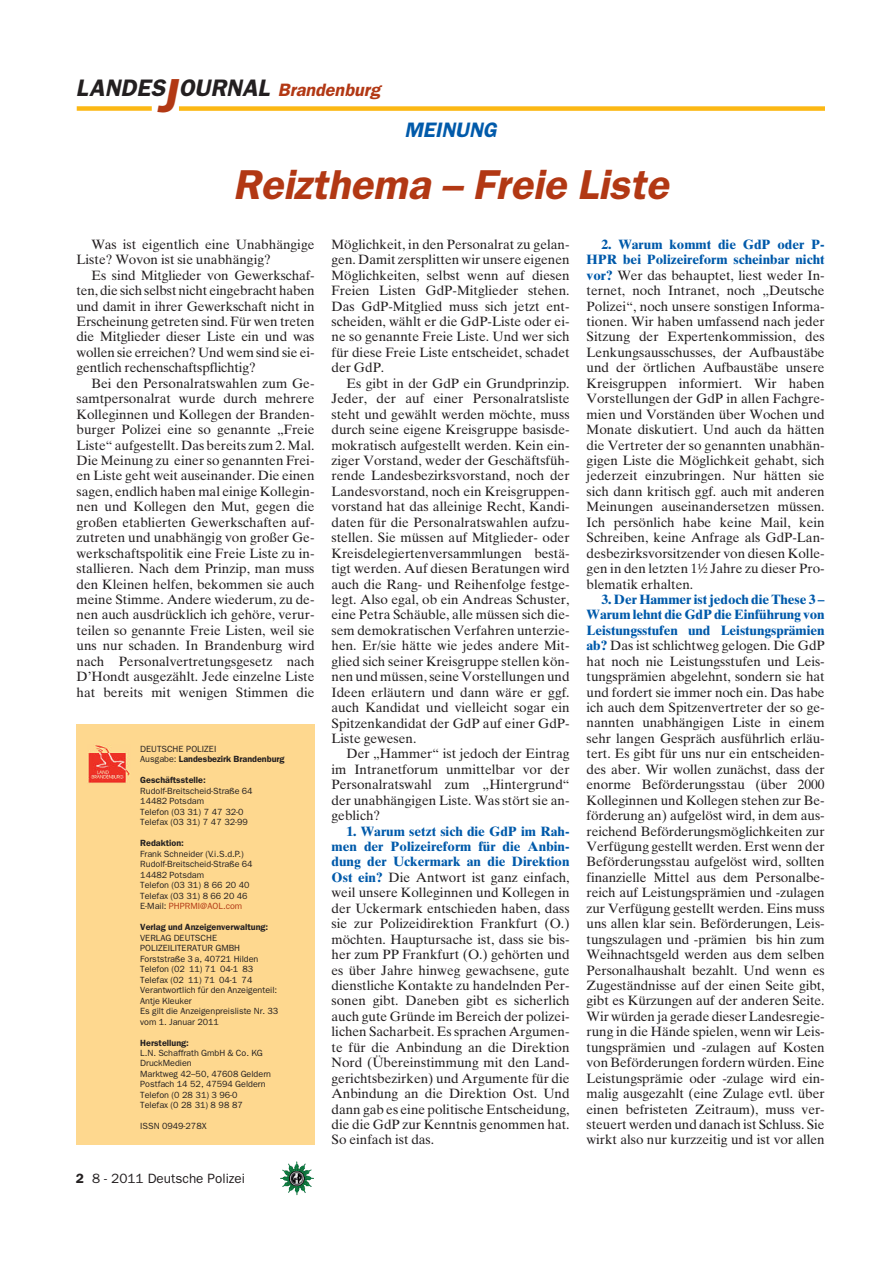
<style>
.page{position:relative;width:893px;height:1263px;background:#fff}
.page>*{position:absolute;margin:0;border:0;box-sizing:border-box;transform-origin:0 0}
.t1{font:42px "Franklin Gothic Demi Oblique OV EGUGMB";color:#b23814}
.t2{font:24px "Franklin Gothic Demi Oblique OV EGUGMB";color:#231f20}
.t3{font:21px "Franklin Gothic Demi Oblique OV EGUGMB";color:#015aaa}
.t4{font:13.5px/15.5px "Times Ten Roman OV AGUGMB";color:#231f20;text-align:justify}
.t5{font:13.5px/15.5px "Times Ten Bold OV BGUGMB";color:#015aaa;text-align:justify}
.t6{font:13.5px "Franklin Gothic Book OV XFUGMB";color:#231f20}
.t7{font:9px/10.5px "Franklin Gothic Book OV XFUGMB";color:#231f20}
.t8{font:9px "Franklin Gothic Demi OV YFUGMB";color:#231f20}
.s1{font-size:48px;color:#b23814}
.s2{font-size:18px;color:#b23814}
.s3{font-family:"Franklin Gothic Book OV XFUGMB"}
.s4{color:#b23814}
.s5{font-family:"Franklin Gothic Demi OV YFUGMB"}
.s6{font-family:"Times Ten Bold OV BGUGMB";color:#015aaa}
</style>
<div class="page">
<img style="left:282px;top:1163px;width:32px;height:32px">
<div style="left:77px;top:724px;width:238px;height:420px;background:#fed88f"></div>
<img style="left:88px;top:745px;width:42px;height:38px">
<div style="left:77px;top:106px;width:75px;height:5px;background:#fcb814"></div>
<div style="left:179px;top:106px;width:646px;height:5px;background:#fcb814"></div>
<h2 class="t2" style="left:76px;top:79px;width:306px">LANDES<span class="s1">J</span>OURNAL <span class="s2">Brandenburg</span></h2>
<h3 class="t3" style="left:404px;top:121px;width:94px">MEINUNG</h3>
<h1 class="t1" style="left:233px;top:169px;width:437px">Reizthema – Freie Liste</h1>
<p class="t4" style="left:77px;top:238px;width:240px;text-indent:15px">Was ist eigentlich eine Unabhängige<br>Liste? Wovon ist sie unabhängig?</p>
<p class="t4" style="left:77px;top:269px;width:240px;text-indent:15px">Es sind Mitglieder von Gewerkschaf&shy;ten, die sich selbst nicht eingebracht haben und damit in ihrer Gewerkschaft nicht in Erscheinung getreten sind. Für wen treten die Mitglieder dieser Liste ein und was wollen sie erreichen? Und wem sind sie ei&shy;gentlich rechenschaftspflichtig?</p>
<p class="t4" style="left:77px;top:377px;width:240px;text-indent:15px">Bei den Personalratswahlen zum Ge&shy;samtpersonalrat wurde durch mehrere Kolleginnen und Kollegen der Branden&shy;burger Polizei eine so genannte „Freie Liste“ aufgestellt. Das bereits zum 2. Mal.<br>Die Meinung zu einer so genannten Frei&shy;en Liste geht weit auseinander. Die einen sagen, endlich haben mal einige Kollegin&shy;nen und Kollegen den Mut, gegen die großen etablierten Gewerkschaften auf&shy;zutreten und unabhängig von großer Ge&shy;werkschaftspolitik eine Freie Liste zu in&shy;stallieren. Nach dem Prinzip, man muss den Kleinen helfen, bekommen sie auch meine Stimme. Andere wiederum, zu de&shy;nen auch ausdrücklich ich gehöre, verur&shy;teilen so genannte Freie Listen, weil sie uns nur schaden. In Brandenburg wird nach Personalvertretungsgesetz nach D’Hondt ausgezählt. Jede einzelne Liste hat bereits mit wenigen Stimmen die</p>
<p class="t7" style="left:140px;top:744px;width:78px">DEUTSCHE POLIZEI</p>
<p class="t8" style="left:140px;top:756px;width:146px"><span class="s3">Ausgabe:</span> Landesbezirk Brandenburg</p>
<p class="t8" style="left:140px;top:777px;width:67px">Geschäftsstelle:</p>
<p class="t7" style="left:140px;top:786px;width:114px">Rudolf-Breitscheid-Straße 64<br>14482 Potsdam<br>Telefon (03 31) 7 47 32-0<br>Telefax (03 31) 7 47 32-99</p>
<p class="t8" style="left:140px;top:840px;width:45px">Redaktion:</p>
<p class="t7" style="left:140px;top:849px;width:114px">Frank Schneider (V.i.S.d.P.)<br>Rudolf-Breitscheid-Straße 64<br>14482 Potsdam<br>Telefon (03 31) 8 66 20 40<br>Telefax (03 31) 8 66 20 46<br>E-Mail: <span class="s4">PHPRMI@AOL.com</span></p>
<p class="t8" style="left:140px;top:924px;width:129px">Verlag und Anzeigenverwaltung:</p>
<p class="t7" style="left:140px;top:933px;width:140px">VERLAG DEUTSCHE<br>POLIZEILITERATUR GMBH<br>Forststraße 3 a, 40721 Hilden<br>Telefon (02 11) 71 04-1 83<br>Telefax (02 11) 71 04-1 74<br>Verantwortlich für den Anzeigenteil:<br>Antje Kleuker<br>Es gilt die Anzeigenpreisliste Nr. 33 vom 1. Januar 2011</p>
<p class="t8" style="left:140px;top:1039px;width:50px">Herstellung:</p>
<p class="t7" style="left:140px;top:1048px;width:132px">L.N. Schaffrath GmbH &amp; Co. KG<br>DruckMedien<br>Marktweg 42–50, 47608 Geldern<br>Postfach 14 52, 47594 Geldern<br>Telefon (0 28 31) 3 96-0<br>Telefax (0 28 31) 8 98 87</p>
<p class="t7" style="left:140px;top:1122px;width:68px">ISSN 0949-278X</p>
<p class="t6" style="left:76px;top:1173px;width:171px"><span class="s5">2</span> 8 - 2011 Deutsche Polizei</p>
<p class="t4" style="left:332px;top:238px;width:240px">Möglichkeit, in den Personalrat zu gelan&shy;gen. Damit zersplitten wir unsere eigenen Möglichkeiten, selbst wenn auf diesen Freien Listen GdP-Mitglieder stehen.<br>Das GdP-Mitglied muss sich jetzt ent&shy;scheiden, wählt er die GdP-Liste oder ei&shy;ne so genannte Freie Liste. Und wer sich für diese Freie Liste entscheidet, schadet der GdP.</p>
<p class="t4" style="left:332px;top:377px;width:240px;text-indent:15px">Es gibt in der GdP ein Grundprinzip.<br>Jeder, der auf einer Personalratsliste steht und gewählt werden möchte, muss durch seine eigene Kreisgruppe basisde&shy;mokratisch aufgestellt werden. Kein ein&shy;ziger Vorstand, weder der Geschäftsfüh&shy;rende Landesbezirksvorstand, noch der Landesvorstand, noch ein Kreisgruppen&shy;vorstand hat das alleinige Recht, Kandi&shy;daten für die Personalratswahlen aufzu&shy;stellen. Sie müssen auf Mitglieder- oder Kreisdelegiertenversammlungen bestä&shy;tigt werden. Auf diesen Beratungen wird auch die Rang- und Reihenfolge festge&shy;legt. Also egal, ob ein Andreas Schuster, eine Petra Schäuble, alle müssen sich die&shy;sem demokratischen Verfahren unterzie&shy;hen. Er/sie hätte wie jedes andere Mit&shy;glied sich seiner Kreisgruppe stellen kön&shy;nen und müssen, seine Vorstellungen und Ideen erläutern und dann wäre er ggf. auch Kandidat und vielleicht sogar ein Spitzenkandidat der GdP auf einer GdP-Liste gewesen.</p>
<p class="t4" style="left:332px;top:747px;width:240px;text-indent:15px">Der „Hammer“ ist jedoch der Eintrag im Intranetforum unmittelbar vor der Personalratswahl zum „Hintergrund“ der unabhängigen Liste. Was stört sie an&shy;geblich?</p>
<p class="t5" style="left:332px;top:825px;width:240px;text-indent:15px">1. Warum setzt sich die GdP im Rah&shy;men der Polizeireform für die Anbin&shy;dung der Uckermark an die Direktion</p>
<p class="t4" style="left:332px;top:871px;width:240px"><span class="s6">Ost ein?</span> Die Antwort ist ganz einfach, weil unsere Kolleginnen und Kollegen in der Uckermark entschieden haben, dass sie zur Polizeidirektion Frankfurt (O.) möchten. Hauptursache ist, dass sie bis&shy;her zum PP Frankfurt (O.) gehörten und es über Jahre hinweg gewachsene, gute dienstliche Kontakte zu handelnden Per&shy;sonen gibt. Daneben gibt es sicherlich auch gute Gründe im Bereich der polizei&shy;lichen Sacharbeit. Es sprachen Argumen&shy;te für die Anbindung an die Direktion Nord (Übereinstimmung mit den Land&shy;gerichtsbezirken) und Argumente für die Anbindung an die Direktion Ost. Und dann gab es eine politische Entscheidung, die die GdP zur Kenntnis genommen hat.<br>So einfach ist das.</p>
<p class="t5" style="left:587px;top:238px;width:240px;text-align:right">2. Warum kommt die GdP oder P-<br>HPR bei Polizeireform scheinbar nicht</p>
<p class="t4" style="left:587px;top:269px;width:240px"><span class="s6">vor?</span> Wer das behauptet, liest weder In&shy;ternet, noch Intranet, noch „Deutsche Polizei“, noch unsere sonstigen Informa&shy;tionen. Wir haben umfassend nach jeder Sitzung der Expertenkommission, des Lenkungsausschusses, der Aufbaustäbe und der örtlichen Aufbaustäbe unsere Kreisgruppen informiert. Wir haben Vorstellungen der GdP in allen Fachgre&shy;mien und Vorständen über Wochen und Monate diskutiert. Und auch da hätten die Vertreter der so genannten unabhän&shy;gigen Liste die Möglichkeit gehabt, sich jederzeit einzubringen. Nur hätten sie sich dann kritisch ggf. auch mit anderen Meinungen auseinandersetzen müssen.<br>Ich persönlich habe keine Mail, kein Schreiben, keine Anfrage als GdP-Lan&shy;desbezirksvorsitzender von diesen Kolle&shy;gen in den letzten 1½ Jahre zu dieser Pro&shy;blematik erhalten.</p>
<p class="t5" style="left:587px;top:593px;width:240px;text-indent:15px">3. Der Hammer ist jedoch die These 3 – Warum lehnt die GdP die Einführung von Leistungsstufen und Leistungsprämien</p>
<p class="t4" style="left:587px;top:639px;width:240px"><span class="s6">ab?</span> Das ist schlichtweg gelogen. Die GdP hat noch nie Leistungsstufen und Leis&shy;tungsprämien abgelehnt, sondern sie hat und fordert sie immer noch ein. Das habe ich auch dem Spitzenvertreter der so ge&shy;nannten unabhängigen Liste in einem sehr langen Gespräch ausführlich erläu&shy;tert. Es gibt für uns nur ein entscheiden&shy;des aber. Wir wollen zunächst, dass der enorme Beförderungsstau (über 2000<br>Kolleginnen und Kollegen stehen zur Be&shy;förderung an) aufgelöst wird, in dem aus&shy;reichend Beförderungsmöglichkeiten zur Verfügung gestellt werden. Erst wenn der Beförderungsstau aufgelöst wird, sollten finanzielle Mittel aus dem Personalbe&shy;reich auf Leistungsprämien und -zulagen zur Verfügung gestellt werden. Eins muss uns allen klar sein. Beförderungen, Leis&shy;tungszulagen und -prämien bis hin zum Weihnachtsgeld werden aus dem selben Personalhaushalt bezahlt. Und wenn es Zugeständnisse auf der einen Seite gibt, gibt es Kürzungen auf der anderen Seite.<br>Wir würden ja gerade dieser Landesregie&shy;rung in die Hände spielen, wenn wir Leis&shy;tungsprämien und -zulagen auf Kosten von Beförderungen fordern würden. Eine Leistungsprämie oder -zulage wird ein&shy;malig ausgezahlt (eine Zulage evtl. über einen befristeten Zeitraum), muss ver&shy;steuert werden und danach ist Schluss. Sie wirkt also nur kurzzeitig und ist vor allen</p>
</div>
